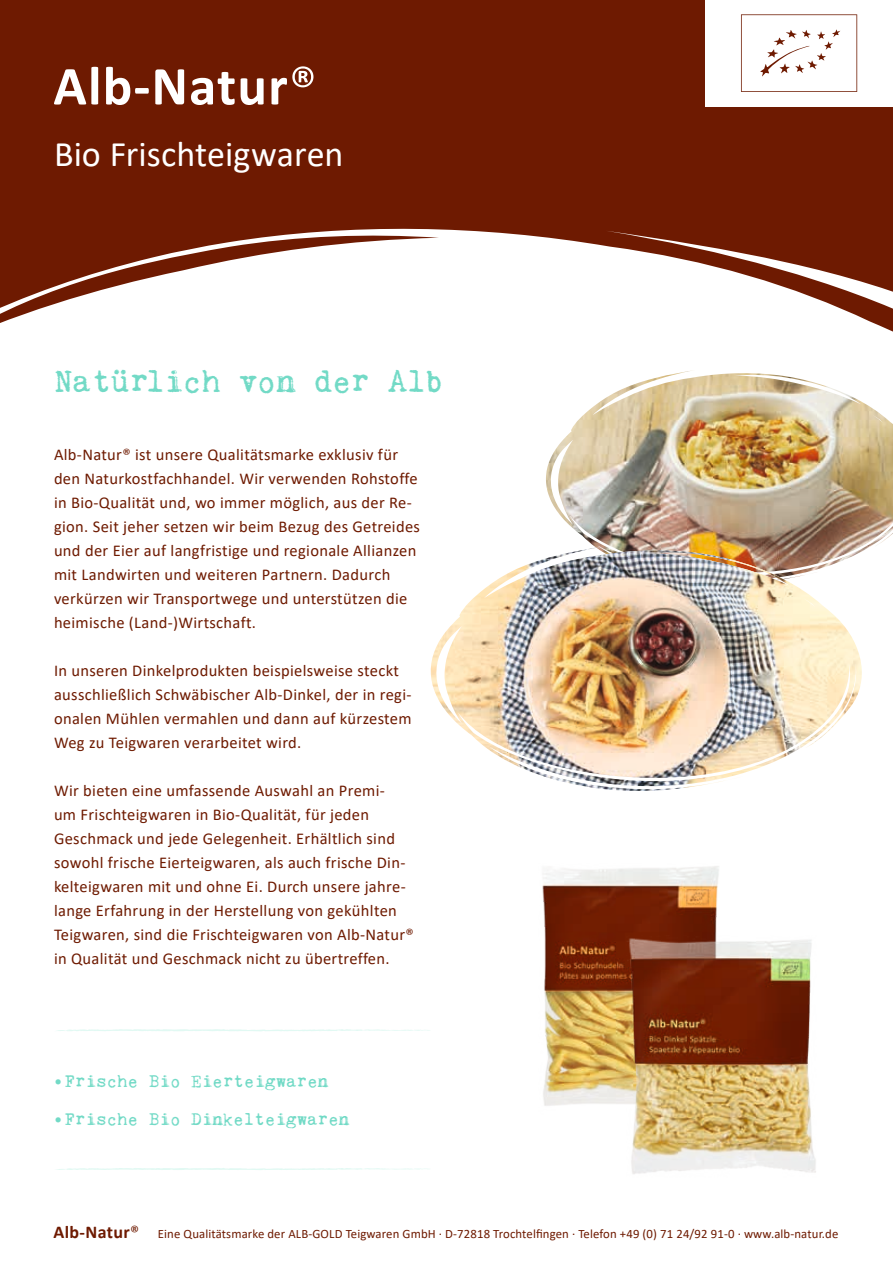
<style>
.page{position:relative;width:893px;height:1263px;background:#fff}
.page>*{position:absolute;margin:0;border:0;box-sizing:border-box;transform-origin:0 0}
.t1{font:36px "Calibri";color:#fff}
.t2{font:33px "Kingthings Trypewriter 2";letter-spacing:-.025em;color:#72dac6}
.t3{font:18px "Kingthings Trypewriter 2";color:#72dac6}
.t4{font:16.5px/24px "Calibri";letter-spacing:.02em;color:#6e1a01}
.t5{font:12.75px "Calibri";letter-spacing:.01em;color:#6e1a01}
.s1{font-family:"Calibri";font-size:16.5px}
.s2{font-weight:700;font-size:18px}
.s3{font-size:18px}
</style>
<div class="page">
<div style="left:0;top:0;width:893px;height:358px;background:#6e1a01"></div>
<svg style="left:0;top:228px;width:606px;height:130px;fill:#fff"></svg>
<svg style="left:606px;top:231px;width:287px;height:127px;fill:#fff"></svg>
<svg style="left:54px;top:66px;width:259px;height:39px"></svg>
<div style="left:705px;top:0;width:188px;height:106px;background:#fff"></div>
<svg style="left:741px;top:14px;width:116px;height:78px"></svg>
<svg style="left:57px;top:1029px;width:373px;height:3px"></svg>
<svg style="left:56px;top:1168px;width:372px;height:2px"></svg>
<img style="left:546px;top:370px;width:347px;height:177px">
<img style="left:430px;top:547px;width:433px;height:244px">
<img style="left:542px;top:866px;width:177px;height:240px">
<img style="left:584px;top:918px;width:232px;height:256px">
<h1 class="t1" style="left:54px;top:129px;width:291px">Bio Frischteigwaren</h1>
<h2 class="t2" style="left:54px;top:363px;width:391px">Natürlich von der Alb</h2>
<p class="t4" style="left:54px;top:442px;width:368px">Alb-Natur® ist unsere Qualitätsmarke exklusiv für den Naturkostfachhandel. Wir verwenden Rohstoffe in Bio-Qualität und, wo immer möglich, aus der Re&shy;gion. Seit jeher setzen wir beim Bezug des Getreides und der Eier auf langfristige und regionale Allianzen mit Landwirten und weiteren Partnern. Dadurch verkürzen wir Transportwege und unterstützen die heimische (Land-)Wirtschaft.</p>
<p class="t4" style="left:54px;top:658px;width:359px">In unseren Dinkelprodukten beispielsweise steckt ausschließlich Schwäbischer Alb-Dinkel, der in regi&shy;onalen Mühlen vermahlen und dann auf kürzestem Weg zu Teigwaren verarbeitet wird.</p>
<p class="t4" style="left:54px;top:778px;width:361px">Wir bieten eine umfassende Auswahl an Premi-<br>um Frischteigwaren in Bio-Qualität, für jeden Geschmack und jede Gelegenheit. Erhältlich sind sowohl frische Eierteigwaren, als auch frische Din&shy;kelteigwaren mit und ohne Ei. Durch unsere jahre&shy;lange Erfahrung in der Herstellung von gekühlten Teigwaren, sind die Frischteigwaren von Alb-Natur® in Qualität und Geschmack nicht zu übertreffen.</p>
<p class="t3" style="left:54px;top:1072px;width:276px"><span class="s1">•</span>Frische Bio Eierteigwaren</p>
<p class="t3" style="left:54px;top:1109px;width:297px"><span class="s1">•</span>Frische Bio Dinkelteigwaren</p>
<p class="t5" style="left:54px;top:1225px;width:786px"><span class="s2">Alb-Natur</span><span class="s3">®</span> Eine Qualitätsmarke der ALB-GOLD Teigwaren GmbH · D-72818 Trochtelfingen · Telefon +49 (0) 71 24/92 91-0 · www.alb-natur.de</p>
</div>
